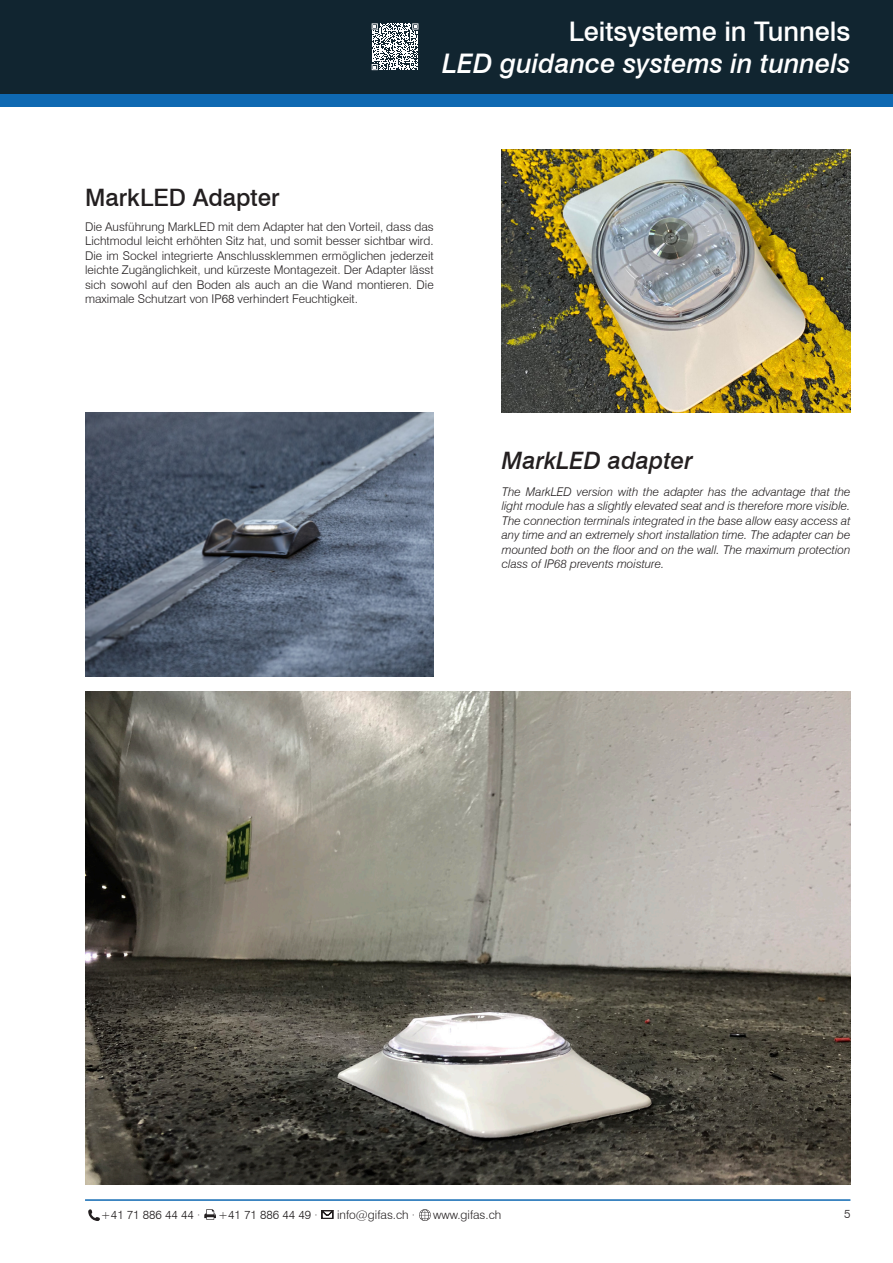
<style>
.page{position:relative;width:893px;height:1263px;background:#fff}
.page>*{position:absolute;margin:0;border:0;box-sizing:border-box;transform-origin:0 0}
.t1{font:italic 500 27px "Swiss 721 BT";color:#fff}
.t2{font:500 27px "Swiss 721 BT";color:#fff}
.t3{font:500 24px "Swiss 721 BT";color:#231f20}
.t4{font:italic 500 24px "Swiss 721 BT";color:#231f20}
.t5{font:300 12px/14.4px "Swiss 721 BT";color:#231f20;text-align:justify}
.t6{font:italic 300 12px/14.4px "Swiss 721 BT";color:#231f20;text-align:justify}
</style>
<div class="page">
<img style="left:502px;top:150px;width:348px;height:262px">
<img style="left:85px;top:691px;width:765px;height:493px">
<img style="left:85px;top:412px;width:349px;height:264px">
<div style="left:0;top:89px;width:893px;height:17px;background:#0f69b2"></div>
<div style="left:0;top:0;width:893px;height:94px;background:#112530"></div>
<hr style="left:85px;top:1199px;width:765px;height:2px;background:#0f69b2">
<svg style="left:88px;top:1209px;width:12px;height:12px"></svg>
<svg style="left:204px;top:1209px;width:12px;height:11px"></svg>
<svg style="left:322px;top:1210px;width:11px;height:9px"></svg>
<svg style="left:419px;top:1209px;width:12px;height:12px"></svg>
<svg style="left:372px;top:23px;width:47px;height:47px"></svg>
<h1 class="t2" style="left:569px;top:15px;width:283px">Leitsysteme in Tunnels</h1>
<h1 class="t1" style="left:442px;top:47px;width:410px">LED guidance systems in tunnels</h1>
<h2 class="t3" style="left:85px;top:183px;width:196px">MarkLED Adapter</h2>
<p class="t5" style="left:85px;top:219px;width:350px">Die Ausführung MarkLED mit dem Adapter hat den Vorteil, dass das Lichtmodul leicht erhöhten Sitz hat, und somit besser sichtbar wird.<br>Die im Sockel integrierte Anschlussklemmen ermöglichen jederzeit leichte Zugänglichkeit, und kürzeste Montagezeit. Der Adapter lässt sich sowohl auf den Boden als auch an die Wand montieren. Die maximale Schutzart von IP68 verhindert Feuchtigkeit.</p>
<h2 class="t4" style="left:502px;top:446px;width:193px">MarkLED adapter</h2>
<p class="t6" style="left:502px;top:484px;width:350px">The MarkLED version with the adapter has the advantage that the light module has a slightly elevated seat and is therefore more visible.<br>The connection terminals integrated in the base allow easy access at any time and an extremely short installation time. The adapter can be mounted both on the floor and on the wall. The maximum protection class of IP68 prevents moisture.</p>
<p class="t5" style="left:101px;top:1207px;width:101px">+41 71 886 44 44 ·</p>
<p class="t5" style="left:218px;top:1207px;width:101px">+41 71 886 44 49 ·</p>
<p class="t5" style="left:337px;top:1207px;width:80px">info@gifas.ch ·</p>
<p class="t5" style="left:433px;top:1207px;width:70px">www.gifas.ch</p>
<p class="t5" style="left:844px;top:1207px;width:8px">5</p>
</div>
